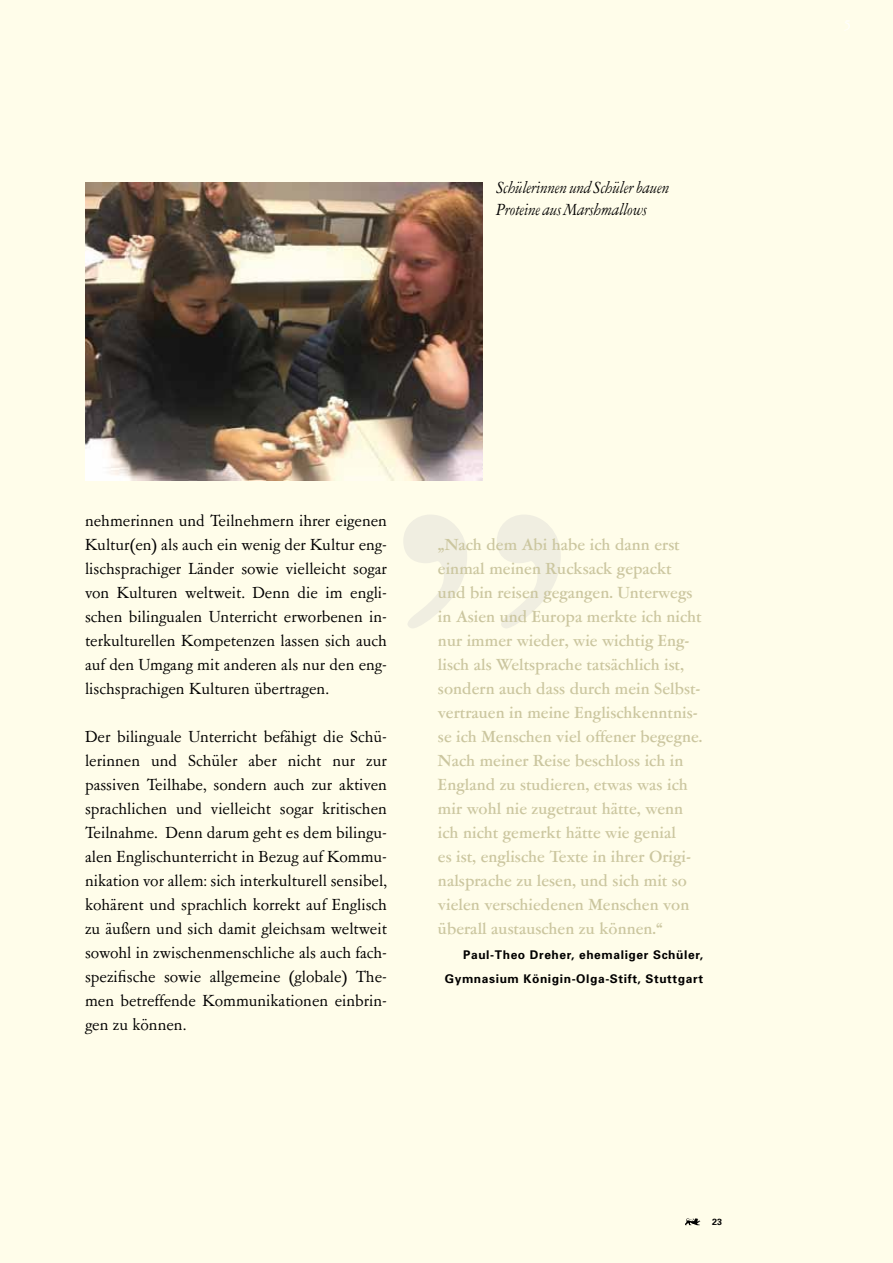
<style>
.page{position:relative;width:893px;height:1263px;background:#fffdea}
.page>*{position:absolute;margin:0;border:0;box-sizing:border-box;transform-origin:0 0}
.t1{font:18px/24px "Garamont Amst SB";color:#000;text-align:justify}
.t2{font:500 18px/24px "Garamont Amst SB";letter-spacing:.005em;color:#cbc69f}
.t3{font:italic 18px/21.6px "Garamont Amst SB";color:#000}
.t4{font:700 12px/24px "Univers";letter-spacing:.05em;color:#000;text-align:right}
.t5{font:700 9px "Univers";color:#000}
</style>
<div class="page">
<svg style="left:685px;top:1218px;width:15px;height:7px"></svg>
<svg style="left:403px;top:515px;width:158px;height:113px"></svg>
<img style="left:85px;top:182px;width:398px;height:298px">
<p class="t3" style="left:496px;top:178px;width:174px">Schülerinnen und Schüler bauen<br>Proteine aus Marshmallows</p>
<p class="t1" style="left:85px;top:510px;width:303px">nehmerinnen und Teilnehmern ihrer eigenen Kultur(en) als auch ein wenig der Kultur eng&shy;lischsprachiger Länder sowie vielleicht sogar von Kulturen weltweit. Denn die im engli&shy;schen bilingualen Unterricht erworbenen in&shy;terkulturellen Kompetenzen lassen sich auch auf den Umgang mit anderen als nur den eng&shy;lischsprachigen Kulturen übertragen.</p>
<p class="t1" style="left:85px;top:726px;width:303px">Der bilinguale Unterricht befähigt die Schü&shy;lerinnen und Schüler aber nicht nur zur passiven Teilhabe, sondern auch zur aktiven sprachlichen und vielleicht sogar kritischen Teilnahme. Denn darum geht es dem bilingu&shy;alen Englischunterricht in Bezug auf Kommu&shy;nikation vor allem: sich interkulturell sensibel, kohärent und sprachlich korrekt auf Englisch zu äußern und sich damit gleichsam weltweit sowohl in zwischenmenschliche als auch fach&shy;spezifische sowie allgemeine (globale) The&shy;men betreffende Kommunikationen einbrin&shy;gen zu können.</p>
<p class="t2" style="left:438px;top:534px;width:266px">„Nach dem Abi habe ich dann erst einmal meinen Rucksack gepackt und bin reisen gegangen. Unterwegs in Asien und Europa merkte ich nicht nur immer wieder, wie wichtig Eng&shy;lisch als Weltsprache tatsächlich ist, sondern auch dass durch mein Selbst&shy;vertrauen in meine Englischkenntnis&shy;se ich Menschen viel offener begegne.<br>Nach meiner Reise beschloss ich in England zu studieren, etwas was ich mir wohl nie zugetraut hätte, wenn ich nicht gemerkt hätte wie genial<br>es ist, englische Texte in ihrer Origi&shy;nalsprache zu lesen, und sich mit so vielen verschiedenen Menschen von überall austauschen zu können.“</p>
<p class="t4" style="left:445px;top:942px;width:260px">Paul-Theo Dreher, ehemaliger Schüler,<br>Gymnasium Königin-Olga-Stift, Stuttgart</p>
<p class="t5" style="left:712px;top:1216px;width:12px">23</p>
</div>
